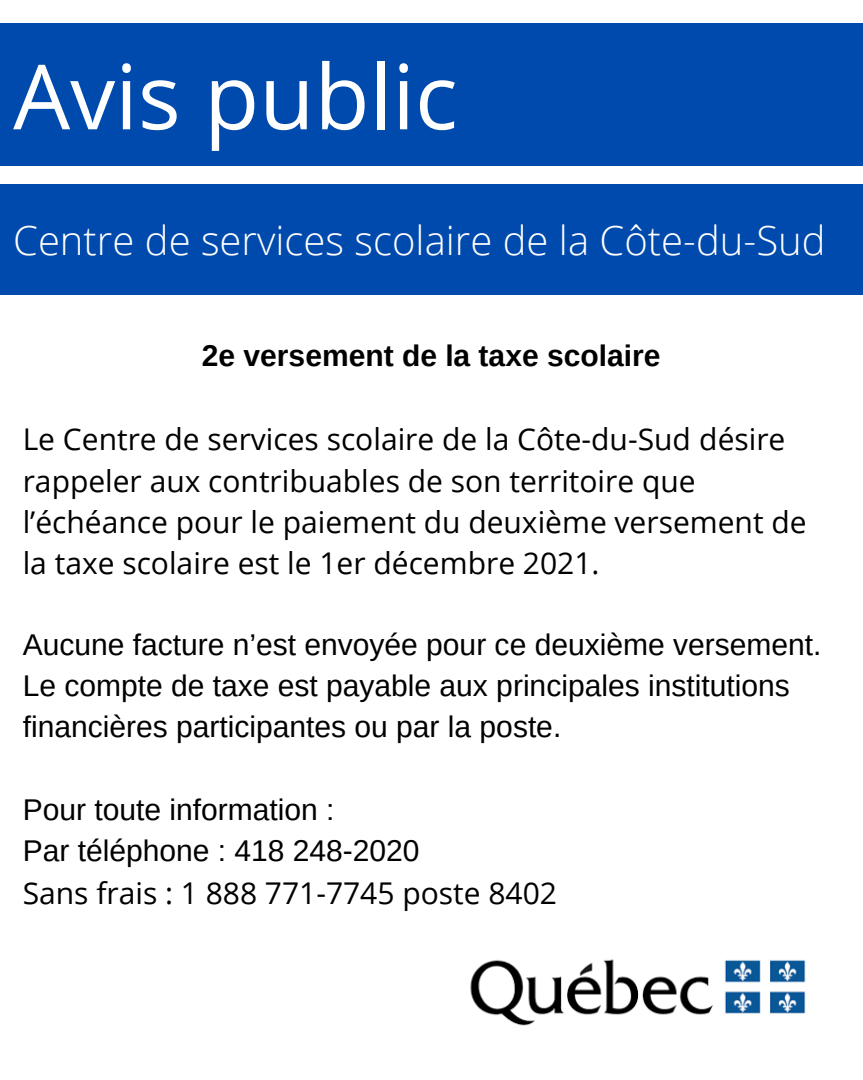
<style>
.page{position:relative;width:863px;height:1080px;background:#fff}
.page>*{position:absolute;margin:0;border:0;box-sizing:border-box;transform-origin:0 0}
.t1{font:90px "Open Sans";color:#fff}
.t2{font:300 40px "Open Sans";color:#fff}
.t3{font:30px/41.2px "Open Sans";color:#000}
.t4{font:30px/41.2px "Arimo";color:#000}
.t5{font:700 30px "Arimo";color:#000}
</style>
<div class="page">
<div style="left:0;top:23px;width:862px;height:142px;background:#004aad"></div>
<div style="left:0;top:184px;width:862px;height:111px;background:#004aad"></div>
<img style="left:470px;top:959px;width:336px;height:67px">
<p class="t1" style="left:13px;top:33px;width:446px">Avis public</p>
<p class="t2" style="left:13px;top:213px;width:813px">Centre de services scolaire de la Côte-du-Sud</p>
<p class="t5" style="left:202px;top:339px;width:460px">2e versement de la taxe scolaire</p>
<p class="t3" style="left:23px;top:418px;width:785px">Le Centre de services scolaire de la Côte-du-Sud désire rappeler aux contribuables de son territoire que l’échéance pour le paiement du deuxième versement de</p>
<p class="t3" style="left:23px;top:542px;width:578px">la taxe scolaire est le 1er décembre 2021.</p>
<p class="t4" style="left:23px;top:624px;width:800px">Aucune facture n’est envoyée pour ce deuxième versement.<br>Le compte de taxe est payable aux principales institutions financières participantes ou par la poste.</p>
<p class="t4" style="left:23px;top:789px;width:313px">Pour toute information :</p>
<p class="t4" style="left:23px;top:830px;width:398px">Par téléphone : 418 248-2020</p>
<p class="t3" style="left:23px;top:872px;width:535px">Sans frais : 1 888 771-7745 poste 8402</p>
</div>
